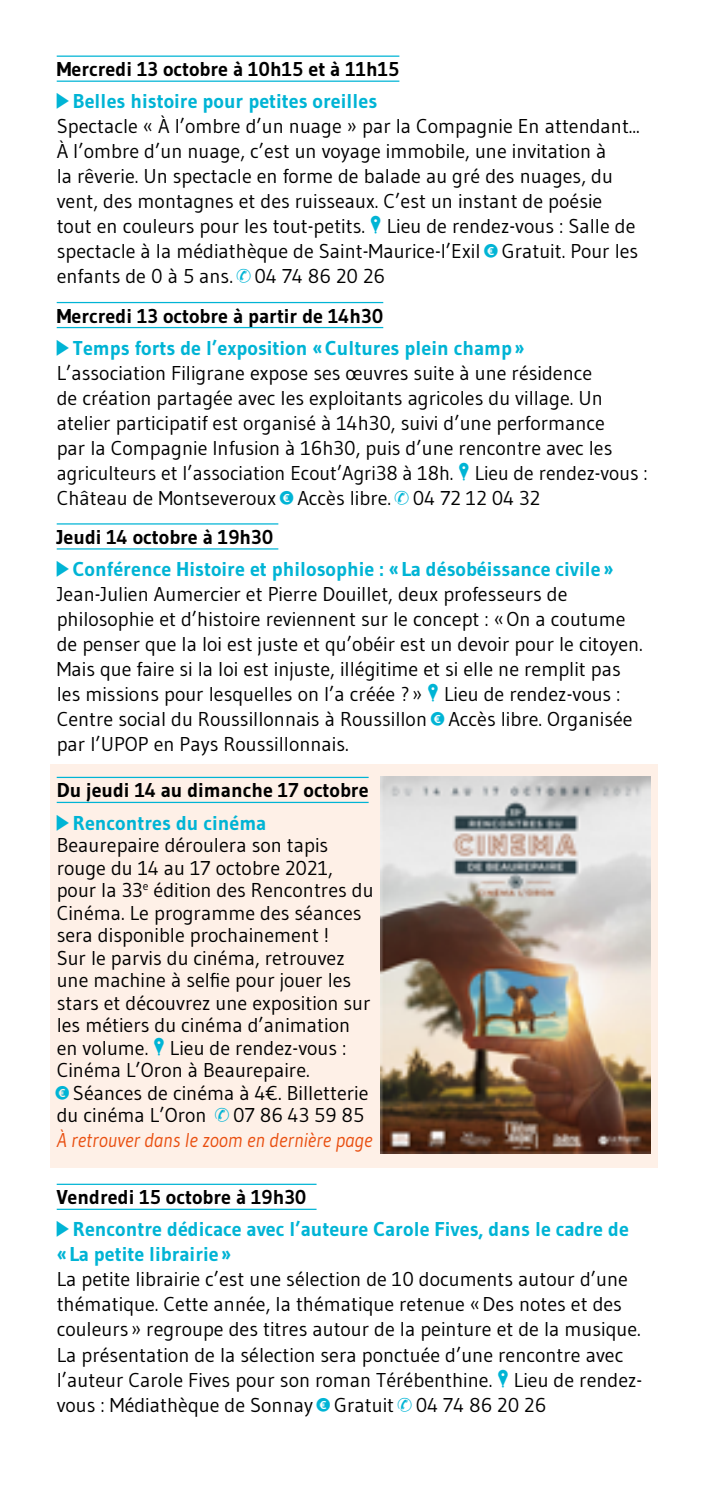
<style>
.page{position:relative;width:709px;height:1489px;background:#fff}
.page>*{position:absolute;margin:0;border:0;box-sizing:border-box;transform-origin:0 0}
.t1{font:20px/25px "Gudea";color:#000}
.t2{font:700 20px/32px "Gudea";color:#00b4d5}
.t3{font:700 20px/32px "Gudea";color:#000}
.t4{font:italic 20px "Gudea";color:#e94e0f}
.s1{color:#000}
.s2{font-family:"CCPRT";font-weight:400}
.s3{font-family:"CCPRT";color:#00b4d5}
.s4{font-family:"CCPRT";font-weight:400;color:#00b4d5}
.s5{color:#00b4d5}
</style>
<div class="page">
<div style="left:50px;top:764px;width:607px;height:403px;background:#fef0e7"></div>
<hr style="left:57px;top:56px;width:342px;height:1px;background:#00b4d5">
<hr style="left:57px;top:302px;width:326px;height:1px;background:#00b4d5">
<hr style="left:57px;top:523px;width:221px;height:1px;background:#00b4d5">
<hr style="left:57px;top:776px;width:311px;height:2px;background:#00b4d5">
<hr style="left:57px;top:1183px;width:259px;height:1px;background:#00b4d5">
<hr style="left:57px;top:81px;width:342px;height:1px;background:#00b4d5">
<hr style="left:57px;top:327px;width:326px;height:1px;background:#00b4d5">
<hr style="left:57px;top:548px;width:221px;height:1px;background:#00b4d5">
<hr style="left:57px;top:801px;width:311px;height:2px;background:#00b4d5">
<hr style="left:57px;top:1208px;width:259px;height:1px;background:#00b4d5">
<img style="left:380px;top:776px;width:270px;height:377px">
<p class="t2" style="left:57px;top:53px;width:344px"><span class="s1">Mercredi 13 octobre à 10h15 et à 11h15 </span><span class="s2">}</span> Belles histoire pour petites oreilles</p>
<p class="t1" style="left:57px;top:113px;width:584px">Spectacle « À l’ombre d’un nuage » par la Compagnie En attendant...<br>À l’ombre d’un nuage, c’est un voyage immobile, une invitation à<br>la rêverie. Un spectacle en forme de balade au gré des nuages, du vent, des montagnes et des ruisseaux. C’est un instant de poésie tout en couleurs pour les tout-petits. <span class="s3">¤</span> Lieu de rendez-vous : Salle de spectacle à la médiathèque de Saint-Maurice-l’Exil <span class="s3">$</span> Gratuit. Pour les enfants de 0 à 5 ans. <span class="s3">¿</span> 04 74 86 20 26</p>
<p class="t2" style="left:57px;top:299px;width:469px"><span class="s1">Mercredi 13 octobre à partir de 14h30<br></span><span class="s2">}</span> Temps forts de l’exposition «Cultures plein champ»</p>
<p class="t1" style="left:57px;top:360px;width:592px">L’association Filigrane expose ses œuvres suite à une résidence<br>de création partagée avec les exploitants agricoles du village. Un atelier participatif est organisé à 14h30, suivi d’une performance<br>par la Compagnie Infusion à 16h30, puis d’une rencontre avec les agriculteurs et l’association Ecout’Agri38 à 18h. <span class="s3">¤</span> Lieu de rendez-vous :<br>Château de Montseveroux <span class="s3">$</span> Accès libre. <span class="s3">¿</span> 04 72 12 04 32</p>
<p class="t2" style="left:57px;top:521px;width:558px"><span class="s1">Jeudi 14 octobre à 19h30<br></span><span class="s2">}</span> Conférence Histoire et philosophie : «La désobéissance civile»</p>
<p class="t1" style="left:57px;top:581px;width:587px">Jean-Julien Aumercier et Pierre Douillet, deux professeurs de philosophie et d’histoire reviennent sur le concept : «On a coutume de penser que la loi est juste et qu’obéir est un devoir pour le citoyen.<br>Mais que faire si la loi est injuste, illégitime et si elle ne remplit pas les missions pour lesquelles on l’a créée ?» <span class="s3">¤</span> Lieu de rendez-vous :<br>Centre social du Roussillonnais à Roussillon <span class="s3">$</span> Accès libre. Organisée par l’UPOP en Pays Roussillonnais.</p>
<p class="t3" style="left:57px;top:774px;width:313px">Du jeudi 14 au dimanche 17 octobre <span class="s4">}</span> <span class="s5">Rencontres du cinéma</span></p>
<p class="t1" style="left:57px;top:833px;width:318px;line-height:22.5px">Beaurepaire déroulera son tapis rouge du 14 au 17 octobre 2021, pour la 33<sup>e</sup> édition des Rencontres du Cinéma. Le programme des séances sera disponible prochainement !<br>Sur le parvis du cinéma, retrouvez une machine à selfie pour jouer les stars et découvrez une exposition sur les métiers du cinéma d’animation en volume. <span class="s3">¤</span> Lieu de rendez-vous :<br>Cinéma L’Oron à Beaurepaire.<br><span class="s3">$</span> Séances de cinéma à 4€. Billetterie du cinéma L’Oron <span class="s3">¿</span> 07 86 43 59 85</p>
<p class="t4" style="left:57px;top:1127px;width:317px">À retrouver dans le zoom en dernière page</p>
<p class="t2" style="left:57px;top:1181px;width:573px"><span class="s1">Vendredi 15 octobre à 19h30<br></span><span class="s2">}</span> Rencontre dédicace avec l’auteure Carole Fives, dans le cadre de</p>
<p class="t2" style="left:57px;top:1238px;width:176px">«La petite librairie»</p>
<p class="t1" style="left:57px;top:1266px;width:587px">La petite librairie c’est une sélection de 10 documents autour d’une thématique. Cette année, la thématique retenue «Des notes et des couleurs» regroupe des titres autour de la peinture et de la musique.<br>La présentation de la sélection sera ponctuée d’une rencontre avec l’auteur Carole Fives pour son roman Térébenthine. <span class="s3">¤</span> Lieu de rendez&shy;vous : Médiathèque de Sonnay <span class="s3">$</span> Gratuit <span class="s3">¿</span> 04 74 86 20 26</p>
</div>
